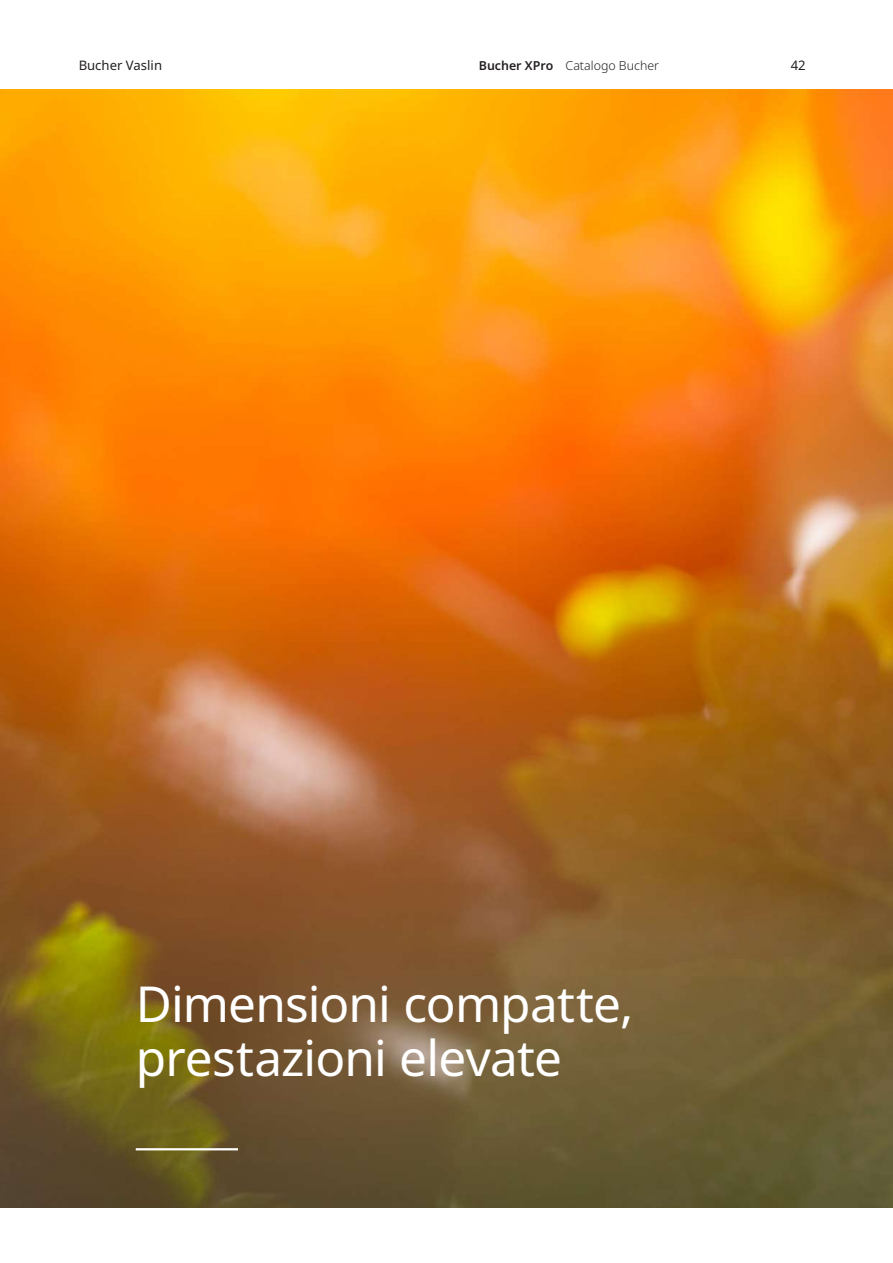
<style>
.page{position:relative;width:893px;height:1263px;background:#fff}
.page>*{position:absolute;margin:0;border:0;box-sizing:border-box;transform-origin:0 0}
.t1{font:49.5px/54px "Noto Sans";letter-spacing:-.015em;color:#fff}
.t2{font:13.2px "Noto Sans";color:#231f20}
.t3{font:300 12.3px "Noto Sans";color:#231f20}
.s1{font-weight:600}
</style>
<div class="page">
<img style="left:0;top:89px;width:893px;height:1119px">
<hr style="left:136px;top:1148px;width:102px;height:2px;background:#fff">
<p class="t2" style="left:79px;top:56px;width:85px">Bucher Vaslin</p>
<p class="t3" style="left:479px;top:57px;width:182px"><span class="s1">Bucher XPro</span> Catalogo Bucher</p>
<p class="t2" style="left:791px;top:56px;width:17px">42</p>
<p class="t1" style="left:136px;top:978px;width:499px">Dimensioni compatte, prestazioni elevate</p>
</div>
